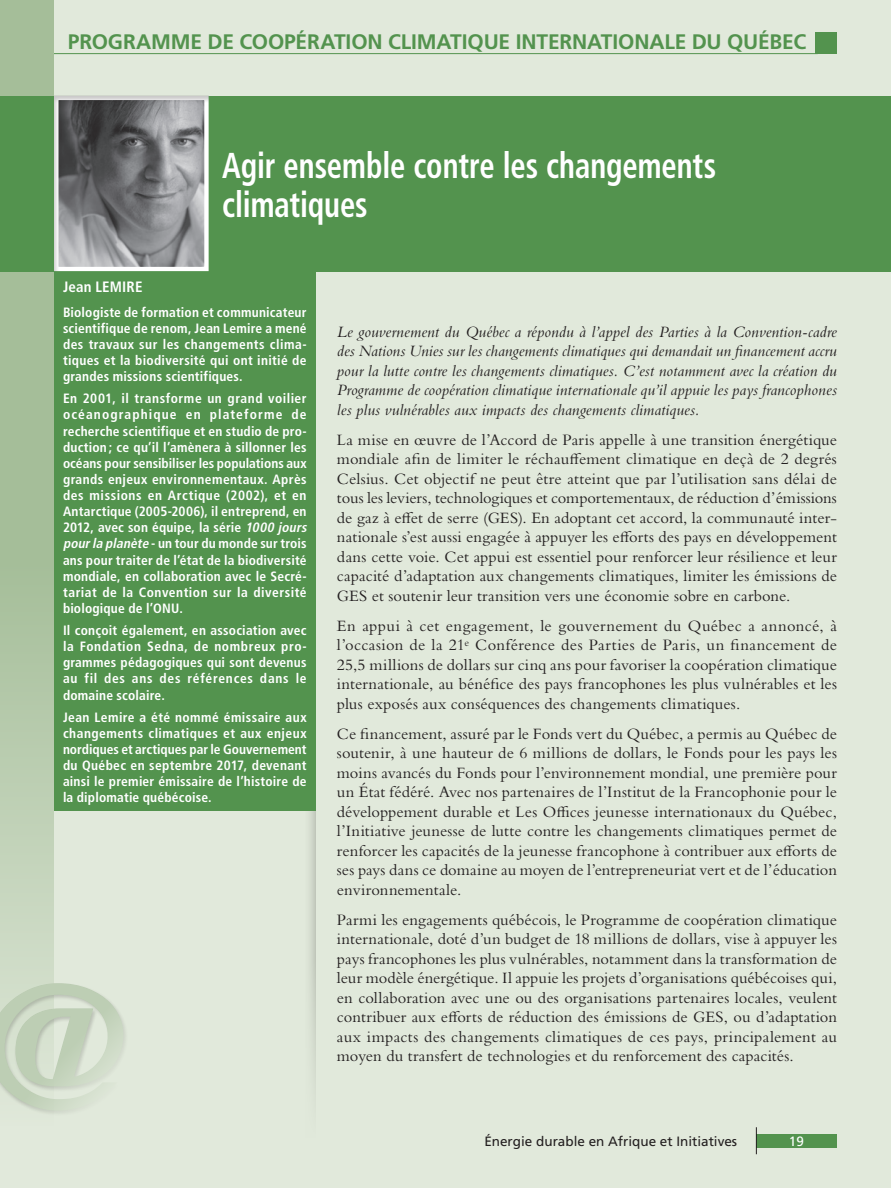
<style>
.page{position:relative;width:891px;height:1188px;background:#e1e9db}
.page>*{position:absolute;margin:0;border:0;box-sizing:border-box;transform-origin:0 0}
.t1{font:700 condensed 36px/39px "Frutiger LT Std";letter-spacing:-.005em;color:#fff;scale:.85 1}
.t2{font:700 21px "Frutiger LT Std";letter-spacing:-.01em;color:#53934e}
.t3{font:16.5px/19.5px "Bembo Std";letter-spacing:.005em;color:#231f20;text-align:justify}
.t4{font:italic 16.5px/19.5px "Bembo Std";letter-spacing:.005em;color:#231f20;text-align:justify}
.t5{font:700 condensed 15px "Frutiger LT Std";letter-spacing:.01em;color:#fff}
.t6{font:700 condensed 13.5px/16px "Frutiger LT Std";letter-spacing:.015em;color:#fff;text-align:justify}
.t7{font:13.5px "Frutiger LT Std";color:#231f20}
.t8{font:13.5px "Frutiger LT Std";color:#fff}
.s1{font-style:italic}
</style>
<div class="page">
<div style="left:756px;top:1134px;width:81px;height:14px;background:#53934e"></div>
<svg style="left:756px;top:1127px;width:1px;height:27px"></svg>
<div style="left:815px;top:32px;width:22px;height:22px;background:#53934e"></div>
<hr style="left:0;top:53px;width:818px;height:1px;background:#53934e">
<svg style="left:0;top:0;width:54px;height:982px;background:#b0c6a5"></svg>
<svg style="left:0;top:983px;width:124px;height:128px"></svg>
<div style="left:0;top:96px;width:891px;height:175px;background:#53934e"></div>
<div style="left:54px;top:271px;width:262px;height:540px;background:#53934e"></div>
<div style="left:53px;top:94px;width:159px;height:180px;background:#231f20;opacity:.25"></div>
<p class="t2" style="left:68px;top:30px;width:740px">PROGRAMME DE COOPÉRATION CLIMATIQUE INTERNATIONALE DU QUÉBEC</p>
<h1 class="t1" style="left:222px;top:146px;width:582px">Agir ensemble contre les changements climatiques</h1>
<p class="t5" style="left:63px;top:278px;width:81px">Jean LEMIRE</p>
<p class="t6" style="left:63px;top:304px;width:245px">Biologiste de formation et communicateur scientifique de renom, Jean Lemire a mené des travaux sur les changements clima&shy;tiques et la biodiversité qui ont initié de grandes missions scientifiques.</p>
<p class="t6" style="left:63px;top:391px;width:248px;text-align:left">En 2001, il transforme un grand voilier océanographique en plateforme de recherche scientifique et en studio de pro&shy;duction ; ce qu’il l’amènera à sillonner les océans pour sensibiliser les populations aux grands enjeux environnementaux. Après des missions en Arctique (2002), et en Antarctique (2005-2006), il entreprend, en 2012, avec son équipe, la série <span class="s1">1000 jours pourla planète</span> - un tour du monde sur trois ans pour traiter de l’état de la biodiversité mondiale, en collaboration avec le Secré&shy;tariat de la Convention sur la diversité biologique de l’ONU.</p>
<p class="t6" style="left:63px;top:622px;width:245px">Il conçoit également, en association avec la Fondation Sedna, de nombreux pro&shy;grammes pédagogiques qui sont devenus au fil des ans des références dans le domaine scolaire.</p>
<p class="t6" style="left:63px;top:709px;width:245px">Jean Lemire a été nommé émissaire aux changements climatiques et aux enjeux nordiques et arctiques par le Gouvernement du Québec en septembre 2017, devenant ainsi le premier émissaire de l’histoire de la diplomatie québécoise.</p>
<p class="t4" style="left:337px;top:322px;width:502px">Le gouvernement du Québec a répondu à l’appel des Parties à la Convention-cadre des Nations Unies sur les changements climatiques qui demandait un financement accru pour la lutte contre les changements climatiques. C’est notamment avec la création du Programme de coopération climatique internationale qu’il appuie les pays francophones les plus vulnérables aux impacts des changements climatiques.</p>
<p class="t3" style="left:337px;top:430px;width:502px">La mise en œuvre de l’Accord de Paris appelle à une transition énergétique mondiale afin de limiter le réchauffement climatique en deçà de 2 degrés Celsius. Cet objectif ne peut être atteint que par l’utilisation sans délai de tous les leviers, technologiques et comportementaux, de réduction d’émissions de gaz à effet de serre (GES). En adoptant cet accord, la communauté inter&shy;nationale s’est aussi engagée à appuyer les efforts des pays en développement dans cette voie. Cet appui est essentiel pour renforcer leur résilience et leur capacité d’adaptation aux changements climatiques, limiter les émissions de GES et soutenir leur transition vers une économie sobre en carbone.</p>
<p class="t3" style="left:337px;top:616px;width:502px">En appui à cet engagement, le gouvernement du Québec a annoncé, à l’occasion de la 21<sup>e</sup> Conférence des Parties de Paris, un financement de 25,5 millions de dollars sur cinq ans pour favoriser la coopération climatique internationale, au bénéfice des pays francophones les plus vulnérables et les plus exposés aux conséquences des changements climatiques.</p>
<p class="t3" style="left:337px;top:724px;width:502px">Ce financement, assuré par le Fonds vert du Québec, a permis au Québec de soutenir, à une hauteur de 6 millions de dollars, le Fonds pour les pays les moins avancés du Fonds pour l’environnement mondial, une première pour un État fédéré. Avec nos partenaires de l’Institut de la Francophonie pour le développement durable et Les Offices jeunesse internationaux du Québec, l’Initiative jeunesse de lutte contre les changements climatiques permet de renforcer les capacités de la jeunesse francophone à contribuer aux efforts de ses pays dans ce domaine au moyen de l’entrepreneuriat vert et de l’éducation environnementale.</p>
<p class="t3" style="left:337px;top:910px;width:502px">Parmi les engagements québécois, le Programme de coopération climatique internationale, doté d’un budget de 18 millions de dollars, vise à appuyer les pays francophones les plus vulnérables, notamment dans la transformation de leur modèle énergétique. Il appuie les projets d’organisations québécoises qui, en collaboration avec une ou des organisations partenaires locales, veulent contribuer aux efforts de réduction des émissions de GES, ou d’adaptation aux impacts des changements climatiques de ces pays, principalement au moyen du transfert de technologies et du renforcement des capacités.</p>
<p class="t7" style="left:484px;top:1133px;width:254px">Énergie durable en Afrique et Initiatives</p>
<p class="t8" style="left:789px;top:1133px;width:17px">19</p>
</div>
